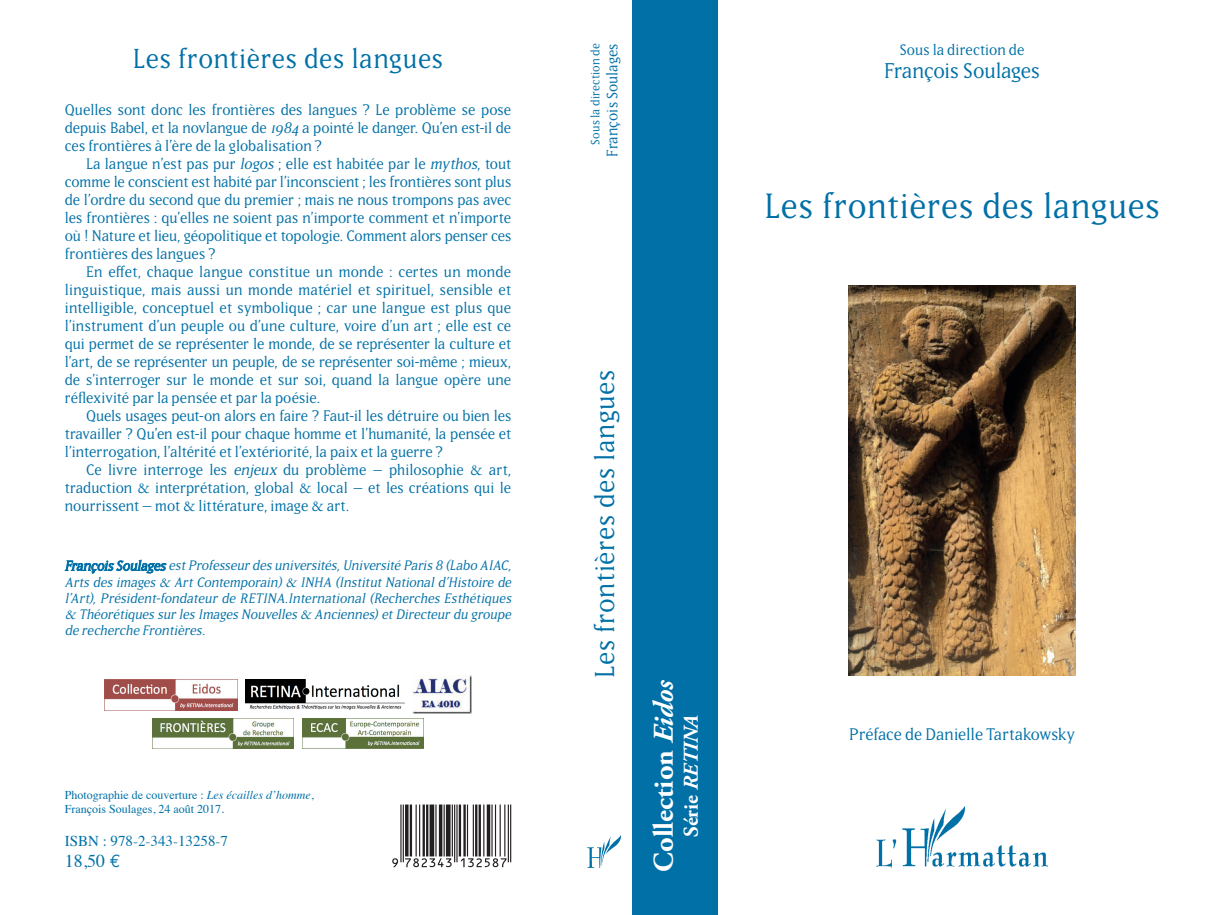
<style>
.page{position:relative;width:1206px;height:915px;background:#fff}
.page>*{position:absolute;margin:0;border:0;box-sizing:border-box;transform-origin:0 0}
.t1{font:34.5px "Matrix";letter-spacing:.02em;color:#0070a7}
.t2{font:700 28.5px "Adobe Garamond Pro";color:#fff}
.t3{font:27px "Matrix";letter-spacing:.02em;color:#0070a7}
.t4{font:26.85px "Matrix";letter-spacing:.02em;color:#0070a7}
.t5{font:21px "Matrix";letter-spacing:-.01em;color:#0070a7}
.t6{font:italic 700 21px "Adobe Garamond Pro";color:#fff}
.t7{font:18px "Times";color:#0070a7}
.t8{font:16.5px "Matrix";letter-spacing:-.005em;color:#0070a7}
.t9{font:15px/18px "Matrix";color:#0070a7;text-align:justify}
.t10{font:15px "Times";color:#0070a7}
.t11{font:italic 13.5px/16.2px "Matrix";color:#0070a7;text-align:justify}
.t12{font:12px/14.4px "Times";color:#0070a7}
.t13{font:12px "Matrix";letter-spacing:.015em;color:#0070a7}
.s1{font-style:italic}
.s2{font-family:"Adobe Garamond Pro"}
.s3{font-family:"Euro Mono"}
.s4{font-style:normal}
</style>
<div class="page">
<svg style="left:65px;top:560px;width:102px;height:14px"></svg>
<div style="left:632px;top:0;width:85px;height:915px;background:#0070a7"></div>
<img style="left:587px;top:836px;width:33px;height:31px">
<img style="left:877px;top:806px;width:171px;height:61px">
<img style="left:849px;top:285px;width:226px;height:391px">
<svg style="left:392px;top:805px;width:119px;height:62px"></svg>
<img style="left:245px;top:679px;width:160px;height:31px">
<img style="left:413px;top:676px;width:59px;height:38px">
<img style="left:104px;top:679px;width:133px;height:31px">
<img style="left:303px;top:719px;width:120px;height:30px">
<img style="left:153px;top:719px;width:141px;height:30px">
<p class="t3" style="left:133px;top:43px;width:312px">Les frontières des langues</p>
<p class="t9" style="left:65px;top:100px;width:448px">Quelles sont donc les frontières des langues ? Le problème se pose depuis Babel, et la novlangue de <span class="s1">1984</span> a pointé le danger. Qu’en est-il de ces frontières à l’ère de la globalisation ?</p>
<p class="t9" style="left:65px;top:154px;width:448px;text-indent:21px">La langue n’est pas pur <span class="s1">logos</span> ; elle est habitée par le <span class="s1">mythos</span>, tout comme le conscient est habité par l’inconscient ; les frontières sont plus de l’ordre du second que du premier ; mais ne nous trompons pas avec les frontières : qu’elles ne soient pas n’importe comment et n’importe où ! Nature et lieu, géopolitique et topologie. Comment alors penser ces frontières des langues ?</p>
<p class="t9" style="left:65px;top:262px;width:448px;text-indent:21px">En effet, chaque langue constitue un monde : certes un monde linguistique, mais aussi un monde matériel et spirituel, sensible et intelligible, conceptuel et symbolique ; car une langue est plus que l’instrument d’un peuple ou d’une culture, voire d’un art ; elle est ce qui permet de se représenter le monde, de se représenter la culture et l’art, de se représenter un peuple, de se représenter soi-même ; mieux, de s’interroger sur le monde et sur soi, quand la langue opère une réflexivité par la pensée et par la poésie.</p>
<p class="t9" style="left:65px;top:406px;width:448px;text-indent:21px">Quels usages peut-on alors en faire ? Faut-il les détruire ou bien les travailler ? Qu’en est-il pour chaque homme et l’humanité, la pensée et l’interrogation, l’altérité et l’extériorité, la paix et la guerre ?</p>
<p class="t9" style="left:65px;top:460px;width:448px;text-indent:21px">Ce livre interroge les <span class="s1">enjeux</span> du problème – philosophie <span class="s2">&amp;</span> art, traduction <span class="s2">&amp;</span> interprétation, global <span class="s2">&amp;</span> local – et les créations qui le nourrissent – mot <span class="s2">&amp;</span> littérature, image <span class="s2">&amp;</span> art.</p>
<p class="t11" style="left:65px;top:558px;width:451px">François Soulages estProfesseurdes universités,Université Paris 8 (Labo AIAC, Arts des images <span class="s2">&amp;</span> Art Contemporain) <span class="s2">&amp;</span> INHA (Institut National d’Histoire de l’Art), Président-fondateur de RETINA.International (Recherches Esthétiques <span class="s2">&amp;</span> Théorétiques surles Images Nouvelles <span class="s2">&amp;</span> Anciennes)etDirecteurdu groupe de recherche Frontières.</p>
<p class="t12" style="left:65px;top:787px;width:250px">Photographie de couverture : <span class="s1">Les écailles d’homme</span>,<br>François Soulages, 24 août 2017.</p>
<p class="t10" style="left:65px;top:827px;width:165px">ISBN : 978-2-343-13258-7</p>
<p class="t7" style="left:65px;top:844px;width:57px">18,50 <span class="s3">e</span></p>
<p class="t13" style="left:588px;top:145px;width:103px;rotate:-90deg">Sous la direction de</p>
<p class="t9" style="left:603px;top:157px;width:115px;rotate:-90deg">François Soulages</p>
<p class="t4" style="left:589px;top:678px;width:310px;rotate:-90deg">Les frontières des langues</p>
<p class="t2" style="left:647px;top:872px;width:194px;rotate:-90deg">Collection <span class="s1">Eidos</span></p>
<p class="t6" style="left:679px;top:837px;width:125px;rotate:-90deg"><span class="s4">Série</span> RETINA</p>
<p class="t9" style="left:900px;top:41px;width:126px">Sous la direction de</p>
<p class="t5" style="left:884px;top:58px;width:157px">François Soulages</p>
<p class="t1" style="left:764px;top:186px;width:397px">Les frontières des langues</p>
<p class="t8" style="left:849px;top:725px;width:227px">Préface de Danielle Tartakowsky</p>
</div>
